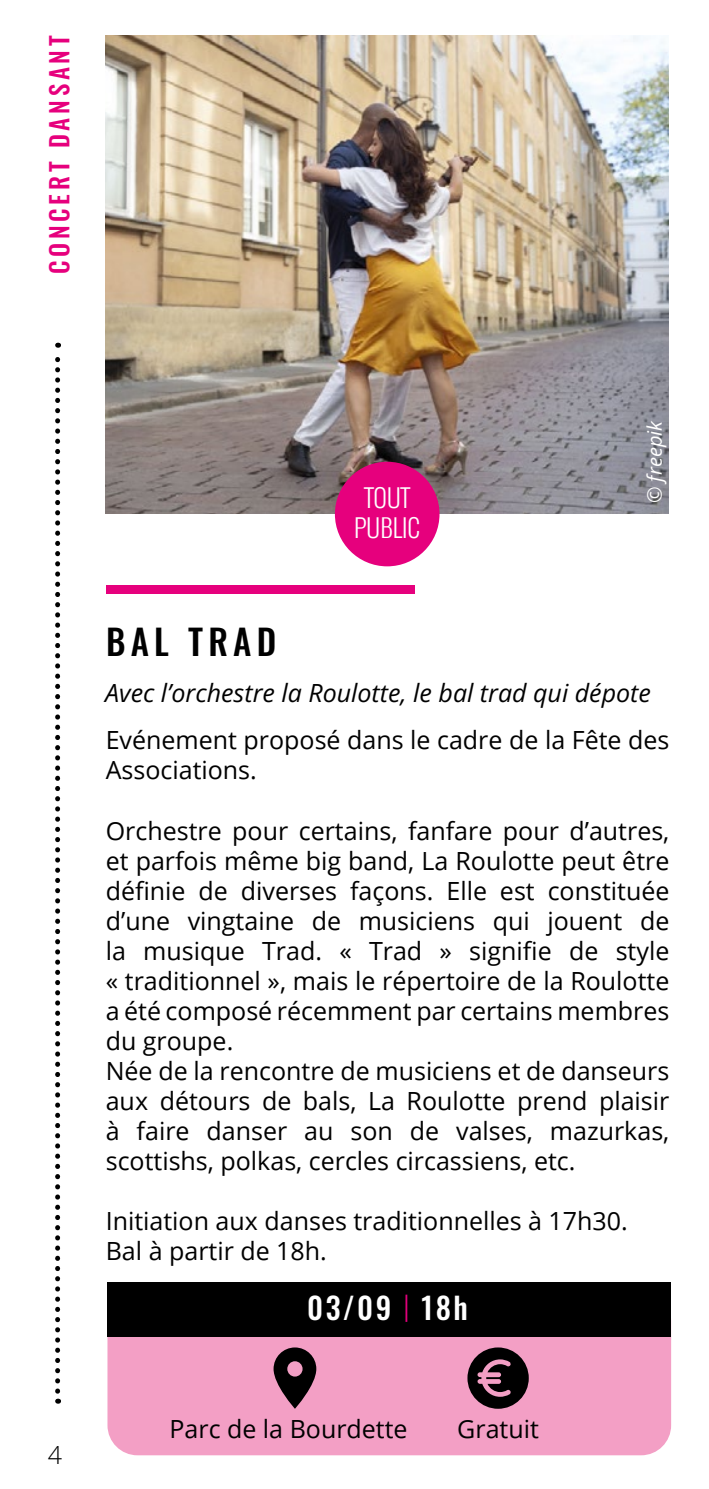
<style>
.page{position:relative;width:709px;height:1489px;background:#fff}
.page>*{position:absolute;margin:0;border:0;box-sizing:border-box;transform-origin:0 0}
.t1{font:500 35px "Oswald";letter-spacing:.15em;color:#000}
.t2{font:500 30px "Oswald";letter-spacing:.08em;color:#fff}
.t3{font:25px/30px "Open Sans";color:#000}
.t4{font:italic 25px "Open Sans";color:#000}
.t5{font:500 25px "Oswald";letter-spacing:.15em;color:#e6007d}
.t6{font:300 25px/30px "Oswald";color:#fff;text-align:center}
.t7{font:300 25px "Open Sans";color:#000}
.t8{font:italic 20px "Open Sans";color:#fff}
.s1{font-weight:300;color:#e6007d}
</style>
<div class="page">
<img style="left:105px;top:35px;width:564px;height:478px">
<div style="left:106px;top:584px;width:308px;height:9px;background:#e6007d"></div>
<svg style="left:55px;top:343px;width:5px;height:1047px"></svg>
<div style="left:107px;top:1291px;width:564px;height:164px;background:#f39fc5;border-radius:30px"></div>
<svg style="left:273px;top:1347px;width:43px;height:61px"></svg>
<svg style="left:467px;top:1347px;width:62px;height:61px"></svg>
<div style="left:107px;top:1281px;width:564px;height:55px;background:#000"></div>
<div style="left:335px;top:462px;width:104px;height:104px;background:#e6007d;border-radius:50%"></div>
<p class="t5" style="left:46px;top:274px;width:240px;rotate:-90deg">CONCERT DANSANT</p>
<p class="t7" style="left:48px;top:1437px;width:16px">4</p>
<h1 class="t1" style="left:106px;top:623px;width:172px">BAL TRAD</h1>
<p class="t6" style="left:354px;top:482px;width:67px">TOUT<br>PUBLIC</p>
<p class="t8" style="left:640px;top:503px;width:84px;rotate:-90deg">© freepik</p>
<p class="t4" style="left:105px;top:675px;width:547px">Avec l’orchestre la Roulotte, le bal trad qui dépote</p>
<p class="t3" style="left:106px;top:724px;width:565px">Evénement proposé dans le cadre de la Fête des<br>Associations.</p>
<p class="t3" style="left:106px;top:814px;width:565px">Orchestre pour certains, fanfare pour d’autres, et parfois même big band, La Roulotte peut être définie de diverses façons. Elle est constituée d’une vingtaine de musiciens qui jouent de la musique Trad. « Trad » signifie de style « traditionnel », mais le répertoire de la Roulotte a été composé récemment par certains membres du groupe.<br>Née de la rencontre de musiciens et de danseurs aux détours de bals, La Roulotte prend plaisir à faire danser au son de valses, mazurkas, scottishs, polkas, cercles circassiens, etc.</p>
<p class="t3" style="left:106px;top:1204px;width:523px">Initiation aux danses traditionnelles à 17h30.<br>Bal à partir de 18h.</p>
<p class="t2" style="left:307px;top:1292px;width:162px">03/09 <span class="s1">|</span> 18h</p>
<p class="t3" style="left:169px;top:1413px;width:239px">Parc de la Bourdette</p>
<p class="t3" style="left:457px;top:1413px;width:83px">Gratuit</p>
</div>
